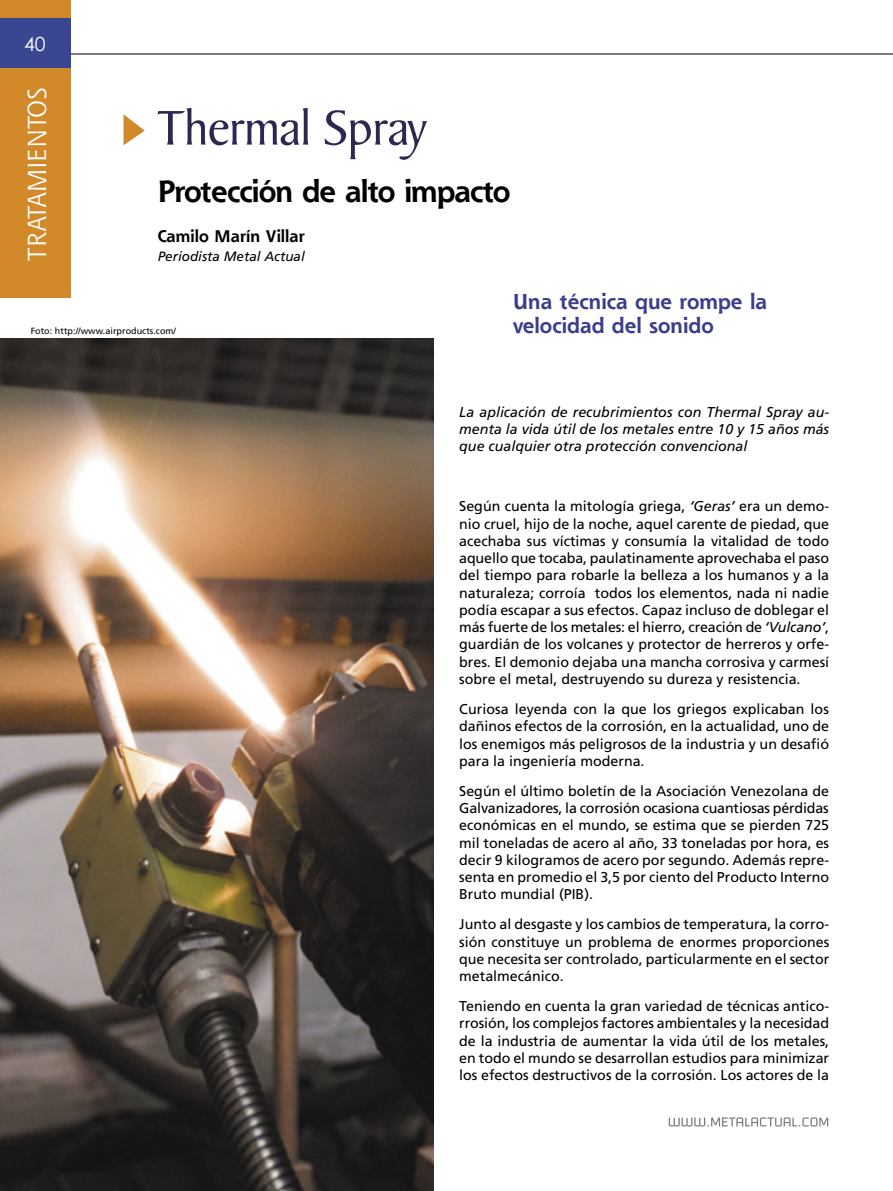
<style>
.page{position:relative;width:893px;height:1191px;background:#fff}
.page>*{position:absolute;margin:0;border:0;box-sizing:border-box;transform-origin:0 0}
.t1{font:52.5px "Baker Signet";letter-spacing:-.02em;color:#2c2850}
.t2{font:700 30px "Shannon";letter-spacing:-.03em;color:#000}
.t3{font:25.5px "Shannon";color:#fff}
.t4{font:700 21px/24px "Shannon";color:#3c3d8b}
.t5{font:19.5px "Century Gothic";color:#fff}
.t6{font:700 16.5px "Shannon";color:#000}
.t7{font:14.25px/17.2px "Frutiger";color:#000;text-align:justify}
.t8{font:italic 14.25px/17.2px "Frutiger";color:#000;text-align:justify}
.t9{font:italic 13.5px "Frutiger";color:#000}
.t10{font:9px "Frutiger";letter-spacing:.005em;color:#000}
.s1{font-style:italic}
</style>
<div class="page">
<svg style="left:669px;top:1117px;width:159px;height:9px"></svg>
<hr style="left:0;top:53px;width:893px;height:2px;background:#7b7c7c">
<svg style="left:124px;top:114px;width:21px;height:31px"></svg>
<div style="left:0;top:0;width:71px;height:298px;background:#d28929"></div>
<div style="left:0;top:18px;width:71px;height:50px;background:#3b4692"></div>
<img style="left:0;top:339px;width:434px;height:852px">
<h3 class="t5" style="left:24px;top:32px;width:23px">40</h3>
<h3 class="t3" style="left:21px;top:260px;width:174px;rotate:-90deg">TRATAMIENTOS</h3>
<h1 class="t1" style="left:157px;top:99px;width:272px">Thermal Spray</h1>
<h2 class="t2" style="left:158px;top:173px;width:355px">Protección de alto impacto</h2>
<p class="t6" style="left:158px;top:226px;width:148px">Camilo Marín Villar</p>
<p class="t9" style="left:158px;top:249px;width:149px">Periodista Metal Actual</p>
<p class="t10" style="left:31px;top:325px;width:147px">Foto: http://www.airproducts.com/</p>
<h3 class="t4" style="left:513px;top:289px;width:256px">Una técnica que rompe la velocidad del sonido</h3>
<p class="t8" style="left:459px;top:403px;width:371px">La aplicación de recubrimientos con Thermal Spray au&shy;menta la vida útil de los metales entre 10 y 15 años más que cualquier otra protección convencional</p>
<p class="t7" style="left:459px;top:498px;width:371px">Según cuenta la mitología griega, <span class="s1">‘Geras’</span> era un demo&shy;nio cruel, hijo de la noche, aquel carente de piedad, que acechaba sus víctimas y consumía la vitalidad de todo aquello que tocaba, paulatinamente aprovechaba el paso del tiempo para robarle la belleza a los humanos y a la naturaleza; corroía todos los elementos, nada ni nadie podía escapar a sus efectos. Capaz incluso de doblegar el más fuerte de los metales: el hierro, creación de <span class="s1">‘Vulcano’</span>, guardián de los volcanes y protector de herreros y orfe&shy;bres. El demonio dejaba una mancha corrosiva y carmesí sobre el metal, destruyendo su dureza y resistencia.</p>
<p class="t7" style="left:459px;top:700px;width:371px">Curiosa leyenda con la que los griegos explicaban los dañinos efectos de la corrosión, en la actualidad, uno de los enemigos más peligrosos de la industria y un desafió para la ingeniería moderna.</p>
<p class="t7" style="left:459px;top:782px;width:371px">Según el último boletín de la Asociación Venezolana de Galvanizadores, la corrosión ocasiona cuantiosas pérdidas económicas en el mundo, se estima que se pierden 725 mil toneladas de acero al año, 33 toneladas por hora, es decir 9 kilogramos de acero por segundo. Además repre&shy;senta en promedio el 3,5 por ciento del Producto Interno Bruto mundial (PIB).</p>
<p class="t7" style="left:459px;top:916px;width:371px">Junto al desgaste y los cambios de temperatura, la corro&shy;sión constituye un problema de enormes proporciones que necesita ser controlado, particularmente en el sector metalmecánico.</p>
<p class="t7" style="left:459px;top:997px;width:371px">Teniendo en cuenta la gran variedad de técnicas antico&shy;rrosión, los complejos factores ambientales y la necesidad de la industria de aumentar la vida útil de los metales, en todo el mundo se desarrollan estudios para minimizar los efectos destructivos de la corrosión. Los actores de la</p>
</div>
